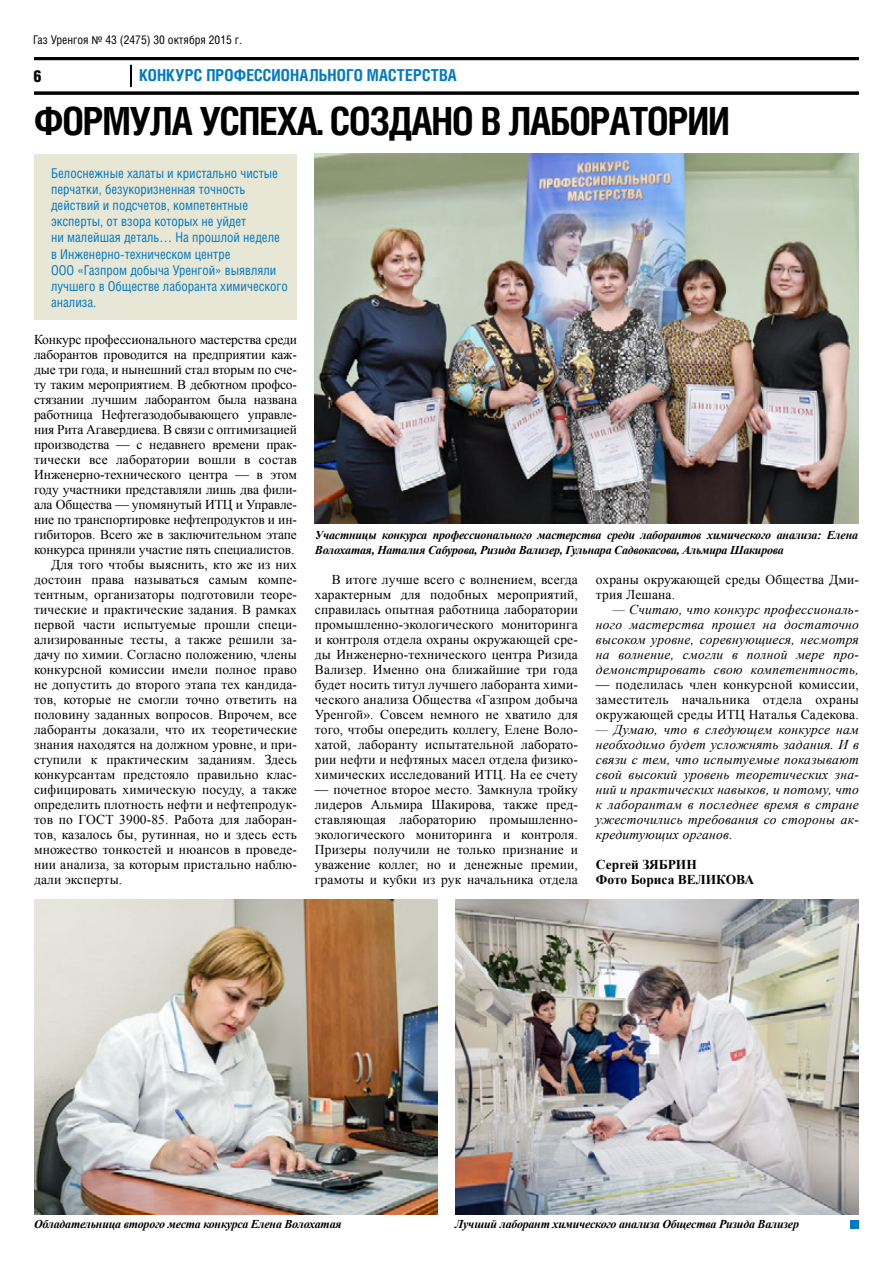
<style>
.page{position:relative;width:893px;height:1263px;background:#fff}
.page>*{position:absolute;margin:0;border:0;box-sizing:border-box;transform-origin:0 0}
.t1{font:700 39px "Helios Cond";color:#000}
.t2{font:700 16.5px "Helios Cond";letter-spacing:.01em;color:#007ac2}
.t3{font:900 16.5px "Helios Cond";color:#000}
.t4{font:13.5px/15px "Times New Roman";letter-spacing:.01em;color:#000;text-align:justify}
.t5{font:13.5px "Times New Roman";letter-spacing:-.01em;color:#000}
.t6{font:italic 13.5px/15px "Times New Roman";letter-spacing:.02em;color:#000;text-align:justify}
.t7{font:13.5px/16.2px "Helios Cond";color:#007ac2}
.t8{font:700 13.5px/15px "Times New Roman";color:#000}
.t9{font:italic 700 12px/14.4px "Times New Roman";letter-spacing:-.02em;color:#000}
.t10{font:12px "Helios Cond";color:#000}
.s1{font-family:"Myriad Pro"}
</style>
<div class="page">
<hr style="left:34px;top:92px;width:825px;height:3px;background:#000">
<hr style="left:34px;top:57px;width:825px;height:3px;background:#000">
<svg style="left:130px;top:65px;width:2px;height:22px"></svg>
<div style="left:34px;top:154px;width:263px;height:166px;background:#e8e6d4"></div>
<div style="left:850px;top:1220px;width:9px;height:9px;background:#007ac2"></div>
<img style="left:315px;top:153px;width:544px;height:371px">
<img style="left:34px;top:899px;width:404px;height:315px">
<img style="left:455px;top:899px;width:404px;height:315px">
<p class="t10" style="left:33px;top:32px;width:210px">Газ Уренгоя <span class="s1">№</span> 43 (2475) 30 октября 2015 г.</p>
<p class="t3" style="left:34px;top:67px;width:10px">6</p>
<p class="t2" style="left:139px;top:66px;width:319px">КОНКУРС ПРОФЕССИОНАЛЬНОГО МАСТЕРСТВА</p>
<h1 class="t1" style="left:34px;top:99px;width:24px">формула</h1>
<h1 class="t1" style="left:200px;top:99px;width:21px">успеха</h1>
<h1 class="t1" style="left:317px;top:99px;width:35px">. создано</h1>
<h1 class="t1" style="left:481px;top:99px;width:49px">в лаборатории</h1>
<p class="t7" style="left:51px;top:164px;width:238px">Белоснежные халаты и кристально чистые перчатки, безукоризненная точность действий и подсчетов, компетентные эксперты, от взора которых не уйдет<br>ни малейшая деталь… На прошлой неделе в Инженерно-техническом центре<br>ООО «Газпром добыча Уренгой» выявляли лучшего в Обществе лаборанта химического анализа.</p>
<p class="t5" style="left:34px;top:330px;width:264px">Конкурс профессионального мастерства среди</p>
<p class="t5" style="left:34px;top:345px;width:264px">лаборантов проводится на предприятии каж-</p>
<p class="t5" style="left:34px;top:360px;width:264px">дые три года, и нынешний стал вторым по сче-</p>
<p class="t5" style="left:34px;top:375px;width:264px">ту таким мероприятием. В дебютном профсо-</p>
<p class="t5" style="left:34px;top:390px;width:264px">стязании лучшим лаборантом была названа</p>
<p class="t5" style="left:34px;top:405px;width:264px">работница Нефтегазодобывающего управле-</p>
<p class="t5" style="left:34px;top:420px;width:264px">ния Рита Агавердиева. В связи с оптимизацией</p>
<p class="t5" style="left:34px;top:435px;width:264px">производства — с недавнего времени прак-</p>
<p class="t4" style="left:34px;top:451px;width:264px">тически все лаборатории вошли в состав</p>
<p class="t4" style="left:34px;top:466px;width:264px">Инженерно-технического центра — в этом</p>
<p class="t5" style="left:34px;top:480px;width:264px">году участники представляли лишь два фили-</p>
<p class="t5" style="left:34px;top:495px;width:264px">ала Общества — упомянутый ИТЦ и Управле-</p>
<p class="t5" style="left:34px;top:510px;width:264px">ние по транспортировке нефтепродуктов и ин-</p>
<p class="t5" style="left:34px;top:525px;width:264px">гибиторов. Всего же в заключительном этапе</p>
<p class="t5" style="left:34px;top:540px;width:262px">конкурса приняли участие пять специалистов.</p>
<p class="t4" style="left:51px;top:556px;width:247px">Для того чтобы выяснить, кто же из них</p>
<p class="t4" style="left:34px;top:571px;width:264px">достоин права называться самым компе-</p>
<p class="t4" style="left:34px;top:586px;width:264px">тентным, организаторы подготовили теоре-</p>
<p class="t4" style="left:34px;top:601px;width:264px">тические и практические задания. В рамках</p>
<p class="t4" style="left:34px;top:616px;width:264px">первой части испытуемые прошли специ-</p>
<p class="t4" style="left:34px;top:631px;width:264px">ализированные тесты, а также решили за-</p>
<p class="t4" style="left:34px;top:646px;width:264px">дачу по химии. Согласно положению, члены</p>
<p class="t4" style="left:34px;top:661px;width:264px">конкурсной комиссии имели полное право</p>
<p class="t4" style="left:34px;top:676px;width:264px">не допустить до второго этапа тех кандида-</p>
<p class="t4" style="left:34px;top:691px;width:264px">тов, которые не смогли точно ответить на</p>
<p class="t4" style="left:34px;top:706px;width:264px">половину заданных вопросов. Впрочем, все</p>
<p class="t4" style="left:34px;top:721px;width:264px">лаборанты доказали, что их теоретические</p>
<p class="t4" style="left:34px;top:736px;width:264px">знания находятся на должном уровне, и при-</p>
<p class="t4" style="left:34px;top:751px;width:264px">ступили к практическим заданиям. Здесь</p>
<p class="t4" style="left:34px;top:766px;width:264px">конкурсантам предстояло правильно клас-</p>
<p class="t4" style="left:34px;top:781px;width:264px">сифицировать химическую посуду, а также</p>
<p class="t4" style="left:34px;top:796px;width:264px">определить плотность нефти и нефтепродук-</p>
<p class="t4" style="left:34px;top:811px;width:264px">тов по ГОСТ 3900-85. Работа для лаборан-</p>
<p class="t4" style="left:34px;top:826px;width:264px">тов, казалось бы, рутинная, но и здесь есть</p>
<p class="t4" style="left:34px;top:841px;width:264px">множество тонкостей и нюансов в проведе-</p>
<p class="t4" style="left:34px;top:856px;width:264px">нии анализа, за которым пристально наблю-</p>
<p class="t4" style="left:34px;top:871px;width:90px">дали эксперты.</p>
<p class="t9" style="left:315px;top:528px;width:545px">Участницы конкурса профессионального мастерства среди лаборантов химического анализа: Елена<br>Волохатая, Наталия Сабурова, Ризида Вализер, Гульнара Садвокасова, Альмира Шакирова</p>
<p class="t4" style="left:315px;top:571px;width:264px;text-indent:17px">В итоге лучше всего с волнением, всегда характерным для подобных мероприятий, справилась опытная работница лаборатории промышленно-экологического мониторинга и контроля отдела охраны окружающей сре&shy;ды Инженерно-технического центра Ризида Вализер. Именно она ближайшие три года будет носить титул лучшего лаборанта хими&shy;ческого анализа Общества «Газпром добыча Уренгой». Совсем немного не хватило для того, чтобы опередить коллегу, Елене Воло&shy;хатой, лаборанту испытательной лаборато&shy;рии нефти и нефтяных масел отдела физико&shy;химических исследований ИТЦ. На ее счету</p>
<p class="t4" style="left:315px;top:781px;width:264px">— почетное второе место. Замкнула тройку лидеров Альмира Шакирова, также пред&shy;ставляющая лабораторию промышленно&shy;экологического мониторинга и контроля.<br>Призеры получили не только признание и уважение коллег, но и денежные премии, грамоты и кубки из рук начальника отдела</p>
<p class="t4" style="left:596px;top:571px;width:264px">охраны окружающей среды Общества Дми&shy;трия Лешана.</p>
<p class="t6" style="left:596px;top:601px;width:264px;text-indent:17px">— Считаю, что конкурс профессиональ&shy;ного мастерства прошел на достаточно высоком уровне, соревнующиеся, несмотря на волнение, смогли в полной мере про&shy;демонстрировать свою компетентность,</p>
<p class="t4" style="left:596px;top:676px;width:264px">— поделилась член конкурсной комиссии, заместитель начальника отдела охраны окружающей среды ИТЦ Наталья Садекова.</p>
<p class="t6" style="left:596px;top:721px;width:264px">— Думаю, что в следующем конкурсе нам необходимо будет усложнять задания. И в связи с тем, что испытуемые показывают свой высокий уровень теоретических зна&shy;ний и практических навыков, и потому, что к лаборантам в последнее время в стране ужесточились требования со стороны ак&shy;кредитующих органов.</p>
<p class="t8" style="left:596px;top:856px;width:160px">Сергей ЗЯБРИН<br>Фото Бориса ВЕЛИКОВА</p>
<p class="t9" style="left:34px;top:1217px;width:309px">Обладательница второго места конкурса Елена Волохатая</p>
<p class="t9" style="left:455px;top:1217px;width:345px">Лучший лаборант химического анализа Общества Ризида Вализер</p>
</div>
